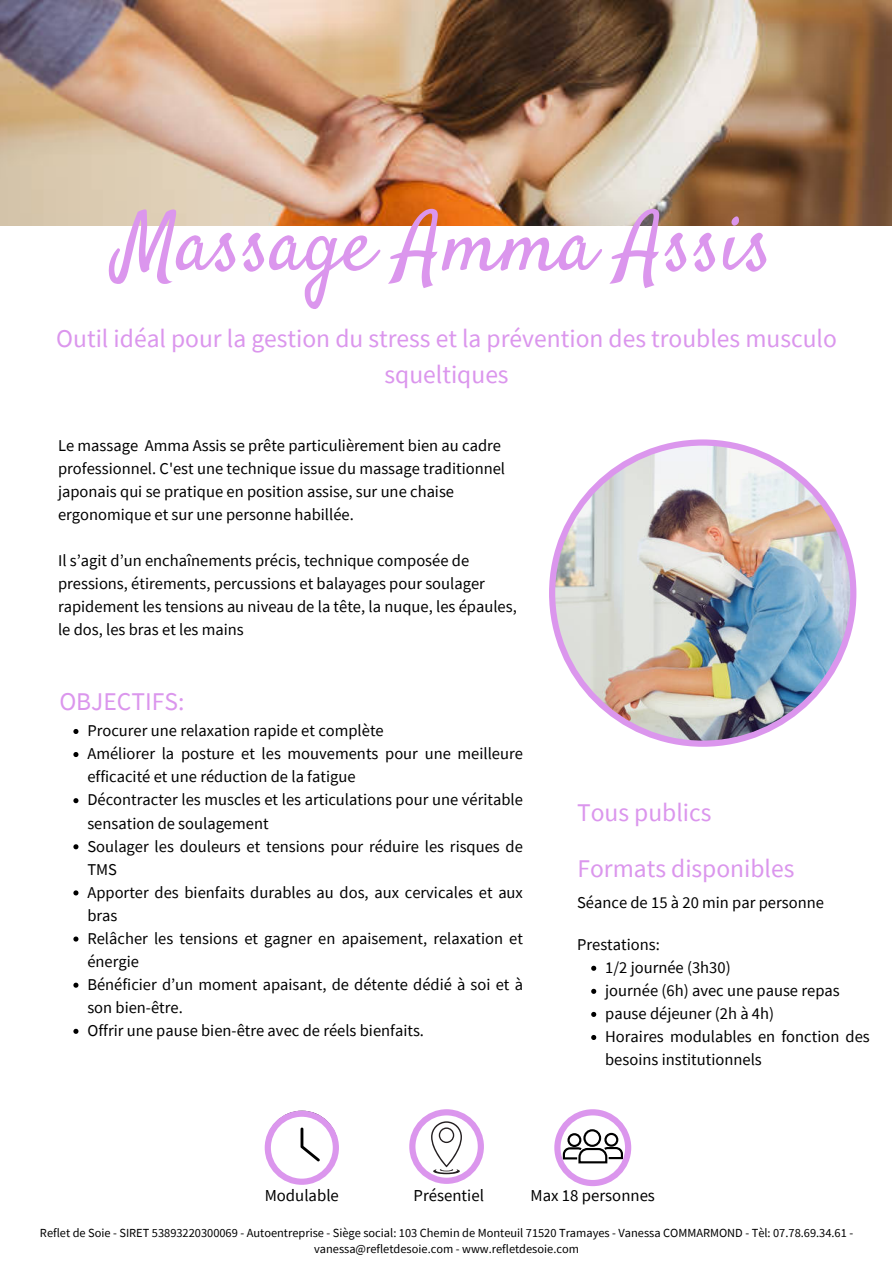
<style>
.page{position:relative;width:893px;height:1263px;background:#fff}
.page>*{position:absolute;margin:0;border:0;box-sizing:border-box;transform-origin:0 0}
.t1{font:81.82px "Satisfy";color:#db96ed}
.t2{font:25.5px/35.4px "Source Sans Pro";color:#db96ed;text-align:center}
.t3{font:16.73px "Source Sans Pro";color:#000}
.t4{font:16.5px/23.1px "Source Sans Pro";color:#000}
.t5{font:12.38px/16.9px "Source Sans Pro";color:#000;text-align:center}
</style>
<div class="page">
<img style="left:0;top:0;width:891px;height:226px">
<img style="left:549px;top:439px;width:307px;height:308px">
<svg style="left:73px;top:729px;width:5px;height:5px"></svg>
<svg style="left:73px;top:752px;width:5px;height:5px"></svg>
<svg style="left:73px;top:798px;width:5px;height:5px"></svg>
<svg style="left:73px;top:844px;width:5px;height:5px"></svg>
<svg style="left:73px;top:890px;width:5px;height:5px"></svg>
<svg style="left:73px;top:936px;width:5px;height:5px"></svg>
<svg style="left:73px;top:983px;width:5px;height:5px"></svg>
<svg style="left:73px;top:1029px;width:5px;height:5px"></svg>
<svg style="left:591px;top:966px;width:5px;height:5px"></svg>
<svg style="left:591px;top:989px;width:5px;height:5px"></svg>
<svg style="left:591px;top:1012px;width:5px;height:5px"></svg>
<svg style="left:591px;top:1035px;width:5px;height:5px"></svg>
<svg style="left:265px;top:1110px;width:74px;height:75px"></svg>
<svg style="left:409px;top:1109px;width:75px;height:75px"></svg>
<svg style="left:554px;top:1109px;width:77px;height:77px"></svg>
<p class="t1" style="left:117px;top:193px;width:657px">Massage Amma Assis</p>
<p class="t2" style="left:56px;top:320px;width:782px">Outil idéal pour la gestion du stress et la prévention des troubles musculo squeltiques</p>
<p class="t4" style="left:58px;top:433px;width:448px">Le massage Amma Assis se prête particulièrement bien au cadre professionnel. C'est une technique issue du massage traditionnel japonais qui se pratique en position assise, sur une chaise ergonomique et sur une personne habillée.</p>
<p class="t4" style="left:58px;top:549px;width:460px">Il s’agit d’un enchaînements précis, technique composée de pressions, étirements, percussions et balayages pour soulager rapidement les tensions au niveau de la tête, la nuque, les épaules, le dos, les bras et les mains</p>
<p class="t2" style="left:59px;top:684px;width:127px">OBJECTIFS:</p>
<p class="t4" style="left:87px;top:719px;width:298px">Procurer une relaxation rapide et complète</p>
<p class="t4" style="left:87px;top:742px;width:437px">Améliorer la posture et les mouvements pour une meilleure efficacité et une réduction de la fatigue</p>
<p class="t4" style="left:87px;top:788px;width:437px">Décontracter les muscles et les articulations pour une véritable sensation de soulagement</p>
<p class="t4" style="left:87px;top:834px;width:437px">Soulager les douleurs et tensions pour réduire les risques de<br>TMS</p>
<p class="t4" style="left:87px;top:880px;width:437px">Apporter des bienfaits durables au dos, aux cervicales et aux bras</p>
<p class="t4" style="left:87px;top:926px;width:437px">Relâcher les tensions et gagner en apaisement, relaxation et énergie</p>
<p class="t4" style="left:87px;top:972px;width:437px">Bénéficier d’un moment apaisant, de détente dédié à soi et à son bien-être.</p>
<p class="t4" style="left:87px;top:1019px;width:338px">Offrir une pause bien-être avec de réels bienfaits.</p>
<p class="t2" style="left:577px;top:794px;width:136px">Tous publics</p>
<p class="t2" style="left:577px;top:850px;width:218px">Formats disponibles</p>
<p class="t4" style="left:577px;top:891px;width:248px">Séance de 15 à 20 min par personne</p>
<p class="t4" style="left:577px;top:932px;width:84px">Prestations:</p>
<p class="t4" style="left:605px;top:956px;width:127px">1/2 journée (3h30)</p>
<p class="t4" style="left:605px;top:979px;width:236px">journée (6h) avec une pause repas</p>
<p class="t4" style="left:605px;top:1002px;width:170px">pause déjeuner (2h à 4h)</p>
<p class="t4" style="left:605px;top:1025px;width:266px">Horaires modulables en fonction des besoins institutionnels</p>
<p class="t3" style="left:265px;top:1185px;width:76px">Modulable</p>
<p class="t3" style="left:413px;top:1185px;width:72px">Présentiel</p>
<p class="t3" style="left:530px;top:1185px;width:126px">Max 18 personnes</p>
<p class="t5" style="left:40px;top:1224px;width:814px">Reflet de Soie - SIRET 53893220300069 - Autoentreprise - Siège social: 103 Chemin de Monteuil 71520 Tramayes - Vanessa COMMARMOND - Tèl: 07.78.69.34.61 - vanessa@refletdesoie.com - www.refletdesoie.com</p>
</div>
